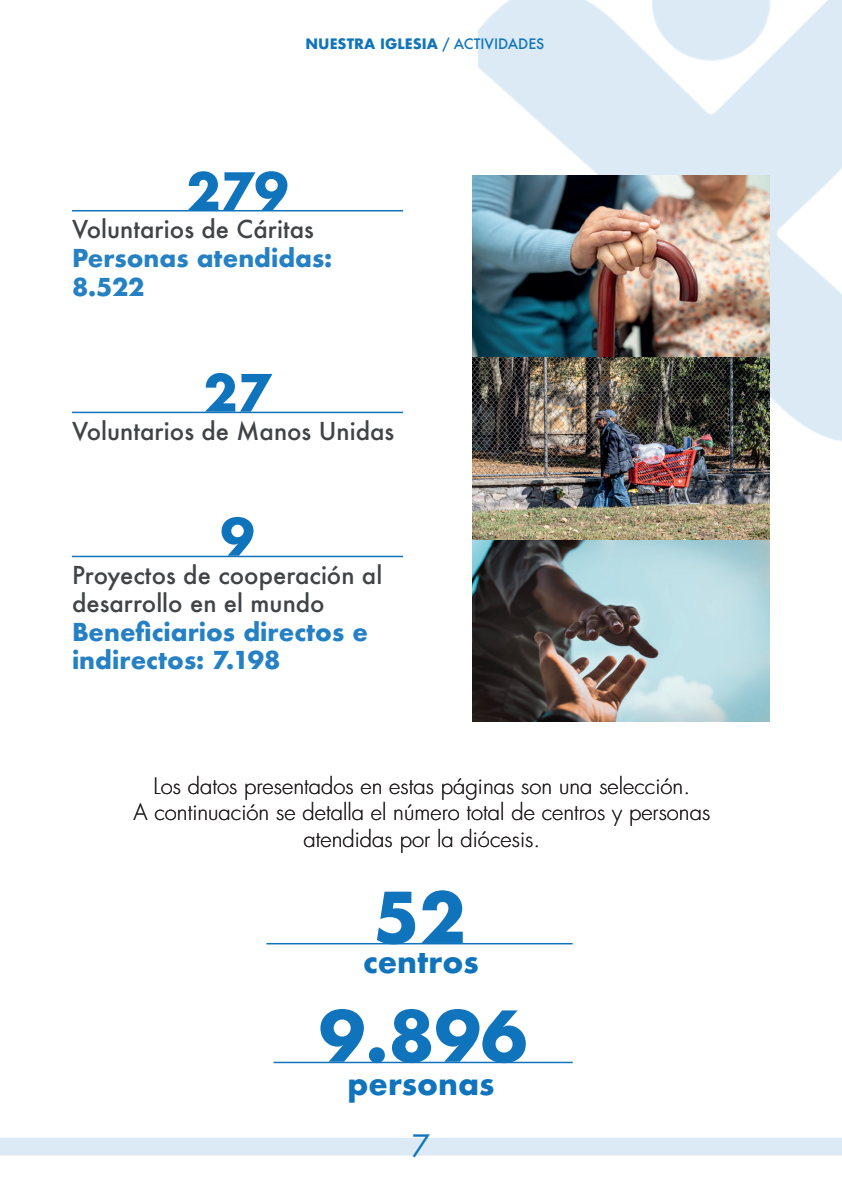
<style>
.page{position:relative;width:842px;height:1191px;background:#fff}
.page>*{position:absolute;margin:0;border:0;box-sizing:border-box;transform-origin:0 0}
.t1{font:700 68px/118.8px "Futura";color:#1074bc;text-align:center}
.t2{font:700 50px "Futura";color:#1074bc}
.t3{font:700 30px "Futura";color:#1074bc}
.t4{font:30px "Futura Std";color:#1074bc}
.t5{font:500 24px/28px "Futura";color:#414447}
.t6{font:700 24px/28.8px "Futura";color:#2580c4}
.t7{font:300 22px/26.4px "Futura Std";color:#231f20;text-align:center}
.t8{font:700 14px "Futura";color:#1074bc}
.s1{font-weight:500}
</style>
<div class="page">
<div style="left:0;top:1138px;width:842px;height:18px;background:#dbeaf5"></div>
<img style="left:478px;top:0;width:364px;height:571px">
<hr style="left:72px;top:210px;width:331px;height:1px;background:#1074bc">
<hr style="left:72px;top:412px;width:331px;height:1px;background:#1074bc">
<hr style="left:72px;top:556px;width:331px;height:1px;background:#1074bc">
<hr style="left:266px;top:943px;width:307px;height:1px;background:#1074bc">
<img style="left:472px;top:176px;width:297px;height:545px">
<hr style="left:274px;top:1061px;width:299px;height:2px;background:#1074bc">
<p class="t8" style="left:305px;top:34px;width:240px">NUESTRA IGLESIA <span class="s1">/ ACTIVIDADES</span></p>
<h2 class="t2" style="left:187px;top:155px;width:103px">279</h2>
<p class="t5" style="left:72px;top:215px;width:243px">Voluntarios de Cáritas</p>
<p class="t6" style="left:72px;top:243px;width:262px">Personas atendidas:<br>8.522</p>
<h2 class="t2" style="left:204px;top:357px;width:69px">27</h2>
<p class="t5" style="left:72px;top:416px;width:324px">Voluntarios de Manos Unidas</p>
<h2 class="t2" style="left:221px;top:501px;width:35px">9</h2>
<p class="t5" style="left:72px;top:560px;width:312px">Proyectos de cooperación al desarrollo en el mundo</p>
<p class="t6" style="left:72px;top:617px;width:297px">Beneficiarios directos e indirectos: 7.198</p>
<p class="t7" style="left:133px;top:773px;width:578px">Los datos presentados en estas páginas son una selección.<br>A continuación se detalla el número total de centros y personas atendidas por la diócesis.</p>
<h1 class="t1" style="left:319px;top:858px;width:210px">52<br>9.896</h1>
<h3 class="t3" style="left:348px;top:1062px;width:148px">personas</h3>
<h3 class="t3" style="left:363px;top:940px;width:117px">centros</h3>
<h3 class="t4" style="left:412px;top:1126px;width:20px">7</h3>
</div>
